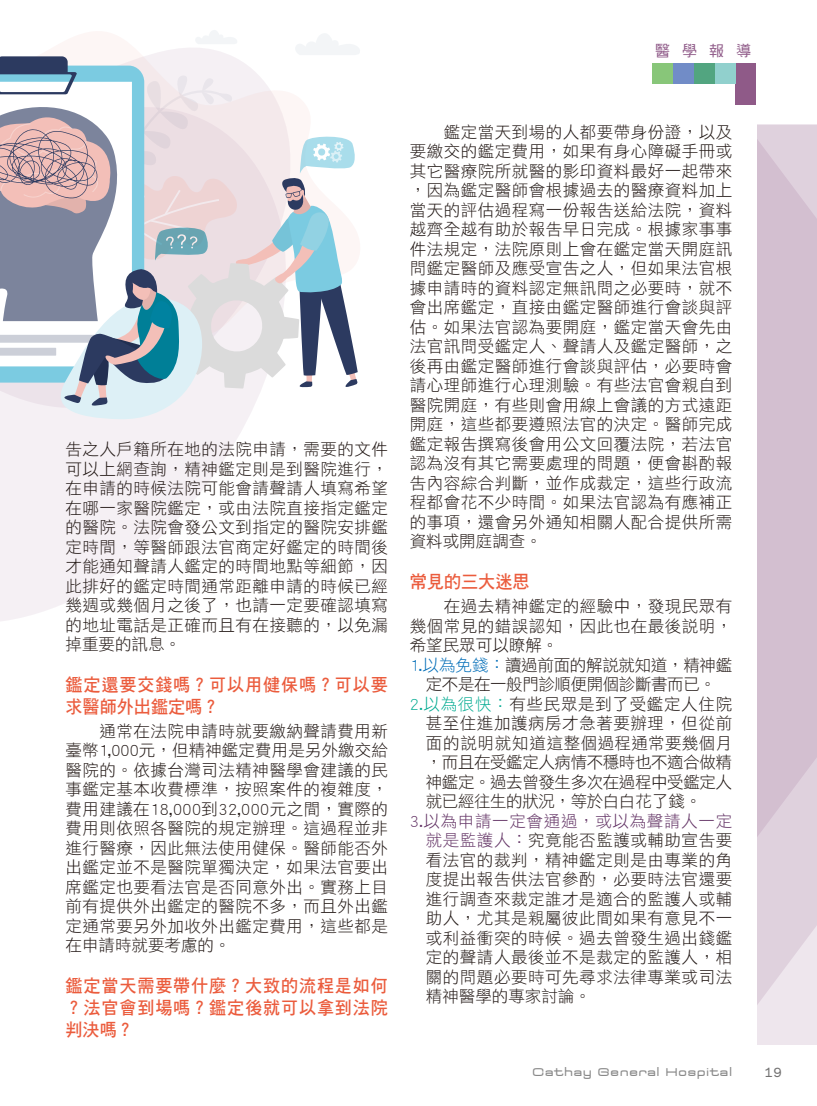
<style>
.page{position:relative;width:817px;height:1106px;background:#fff}
.page>*{position:absolute;margin:0;border:0;box-sizing:border-box;transform-origin:0 0}
.t1{font:18px/21.6px "DF Hei Std W7";letter-spacing:.05em;color:#eb5c3d;scale:.95 1}
.t2{font:18px "DF Hei Std W7";color:#eb5c3d;scale:.95 1}
.t3{font:16.5px/19.5px "DF Hei Std W3";letter-spacing:.03em;color:#221815;text-align:justify}
.t4{font:16.5px "DF Hei Std W3";letter-spacing:-.025em;color:#221815}
.t5{font:16.5px "DF Hei Std W3";letter-spacing:-.02em;color:#221815}
.t6{font:16.5px "DF Hei Std W3";color:#221815}
.t7{font:15px "DF Hei Std W5";color:#8f5a88}
.t8{font:13.5px "Televisio";letter-spacing:.025em;color:#898989}
.t9{font:500 12px "Polaris";color:#727171}
.s1{color:#036eb8}
.s2{color:#00aa91}
.s3{color:#623264}
</style>
<div class="page">
<svg style="left:0;top:420px;width:247px;height:201px;fill:#f5f0f4"></svg>
<svg style="left:757px;top:125px;width:60px;height:919px;background:#d8c6d5"></svg>
<div style="left:735px;top:64px;width:21px;height:20px;background:#8f5a88"></div>
<div style="left:735px;top:84px;width:21px;height:21px;background:#8f5a88"></div>
<div style="left:714px;top:64px;width:21px;height:20px;background:#91d0cd"></div>
<div style="left:693px;top:64px;width:21px;height:20px;background:#52a580"></div>
<div style="left:673px;top:64px;width:20px;height:20px;background:#718cc7"></div>
<div style="left:652px;top:64px;width:21px;height:20px;background:#88c679"></div>
<svg style="left:0;top:30px;width:360px;height:390px"></svg>
<p class="t7" style="left:655px;top:42px;width:97px">醫學報導</p>
<p class="t3" style="left:65px;top:439px;width:324px">告之人戶籍所在地的法院申請，需要的文件可以上網查詢，精神鑑定則是到醫院進行，在申請的時候法院可能會請聲請人填寫希望在哪一家醫院鑑定，或由法院直接指定鑑定的醫院。法院會發公文到指定的醫院安排鑑定時間，等醫師跟法官商定好鑑定的時間後才能通知聲請人鑑定的時間地點等細節，因此排好的鑑定時間通常距離申請的時候已經幾週或幾個月之後了，也請一定要確認填寫的地址電話是正確而且有在接聽的，以免漏掉重要的訊息。</p>
<p class="t1" style="left:65px;top:674px;width:341px">鑑定還要交錢嗎？可以用健保嗎？可以要求醫師外出鑑定嗎？</p>
<p class="t3" style="left:65px;top:721px;width:324px">　　通常在法院申請時就要繳納聲請費用新臺幣1,000元，但精神鑑定費用是另外繳交給醫院的。依據台灣司法精神醫學會建議的民事鑑定基本收費標準，按照案件的複雜度，費用建議在18,000到32,000元之間，實際的費用則依照各醫院的規定辦理。這過程並非進行醫療，因此無法使用健保。醫師能否外出鑑定並不是醫院單獨決定，如果法官要出席鑑定也要看法官是否同意外出。實務上目前有提供外出鑑定的醫院不多，而且外出鑑定通常要另外加收外出鑑定費用，這些都是在申請時就要考慮的。</p>
<p class="t1" style="left:65px;top:975px;width:341px;text-align:justify">鑑定當天需要帶什麼？大致的流程是如何？法官會到場嗎？鑑定後就可以拿到法院判決嗎？</p>
<p class="t3" style="left:410px;top:122px;width:324px">　　鑑定當天到場的人都要帶身份證，以及要繳交的鑑定費用，如果有身心障礙手冊或其它醫療院所就醫的影印資料最好一起帶來，因為鑑定醫師會根據過去的醫療資料加上當天的評估過程寫一份報告送給法院，資料越齊全越有助於報告早日完成。根據家事事件法規定，法院原則上會在鑑定當天開庭訊問鑑定醫師及應受宣告之人，但如果法官根據申請時的資料認定無訊問之必要時，就不會出席鑑定，直接由鑑定醫師進行會談與評估。如果法官認為要開庭，鑑定當天會先由法官訊問受鑑定人、聲請人及鑑定醫師，之後再由鑑定醫師進行會談與評估，必要時會請心理師進行心理測驗。有些法官會親自到醫院開庭，有些則會用線上會議的方式遠距開庭，這些都要遵照法官的決定。醫師完成鑑定報告撰寫後會用公文回覆法院，若法官認為沒有其它需要處理的問題，便會斟酌報告內容綜合判斷，並作成裁定，這些行政流程都會花不少時間。如果法官認為有應補正的事項，還會另外通知相關人配合提供所需資料或開庭調查。</p>
<p class="t2" style="left:410px;top:572px;width:127px">常見的三大迷思</p>
<p class="t3" style="left:410px;top:596px;width:324px">　　在過去精神鑑定的經驗中，發現民眾有</p>
<p class="t3" style="left:410px;top:616px;width:324px">幾個常見的錯誤認知，因此也在最後說明，</p>
<p class="t6" style="left:410px;top:636px;width:150px">希望民眾可以瞭解。</p>
<p class="t5" style="left:410px;top:656px;width:324px"><span class="s1">1.以為免錢：</span>讀過前面的解說就知道，精神鑑</p>
<p class="t4" style="left:426px;top:675px;width:291px">定不是在一般門診順便開個診斷書而已。</p>
<p class="t3" style="left:410px;top:694px;width:324px"><span class="s2">2.以為很快：</span>有些民眾是到了受鑑定人住院</p>
<p class="t3" style="left:426px;top:713px;width:308px">甚至住進加護病房才急著要辦理，但從前</p>
<p class="t3" style="left:426px;top:733px;width:308px">面的說明就知道這整個過程通常要幾個月</p>
<p class="t4" style="left:426px;top:753px;width:308px">，而且在受鑑定人病情不穩時也不適合做精</p>
<p class="t4" style="left:426px;top:773px;width:308px">神鑑定。過去曾發生多次在過程中受鑑定人</p>
<p class="t4" style="left:426px;top:792px;width:277px">就已經往生的狀況，等於白白花了錢。</p>
<p class="t3" style="left:426px;top:811px;width:308px;text-indent:-16px"><span class="s3">3.以為申請一定會通過，或以為聲請人一定就是監護人：</span>究竟能否監護或輔助宣告要看法官的裁判，精神鑑定則是由專業的角度提出報告供法官參酌，必要時法官還要進行調查來裁定誰才是適合的監護人或輔助人，尤其是親屬彼此間如果有意見不一或利益衝突的時候。過去曾發生過出錢鑑定的聲請人最後並不是裁定的監護人，相關的問題必要時可先尋求法律專業或司法精神醫學的專家討論。</p>
<p class="t8" style="left:532px;top:1064px;width:201px">Cathay General Hospital</p>
<p class="t9" style="left:764px;top:1063px;width:19px">19</p>
</div>
